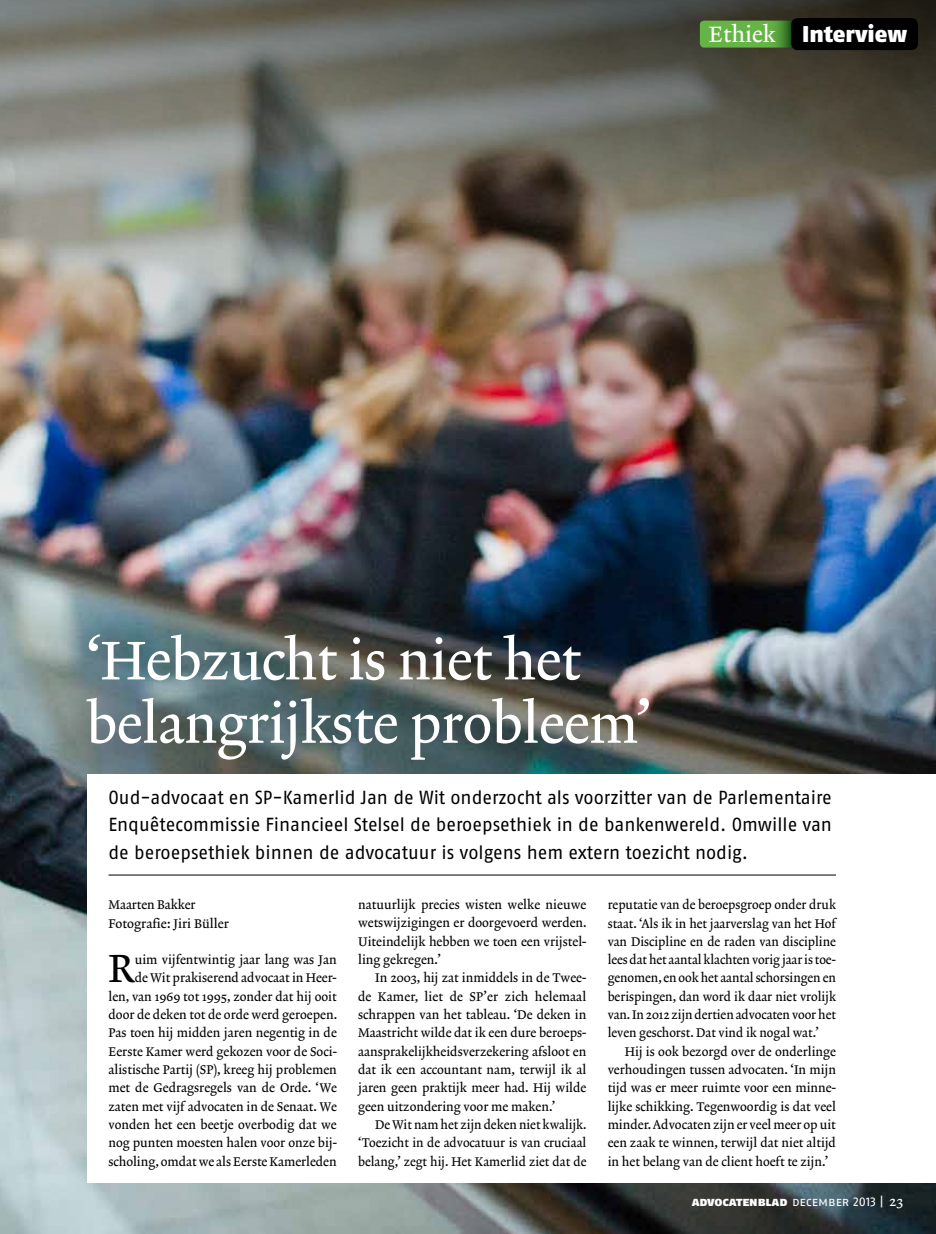
<style>
.page{position:relative;width:936px;height:1234px;background:#fff}
.page>*{position:absolute;margin:0;border:0;box-sizing:border-box;transform-origin:0 0}
.t1{font:55.2px/63.3px "Lexicon No 2 Roman A Txt";letter-spacing:-.01em;color:#fff}
.t2{font:39.75px "Lexicon No 2 Roman A Txt";color:#000}
.t3{font:22.8px "Fago No Black Lf";letter-spacing:-.005em;color:#fff}
.t4{font:22.5px "Lexicon No 2 Roman A Txt";color:#fff}
.t5{font:18.9px/27px "Fago No Regular LF";color:#000;text-align:justify}
.t6{font:12.75px/18.3px "Lexicon No 2 Roman A Txt";color:#000;text-align:justify}
.t7{font:12.75px/18.3px "Lexicon No 2 Roman A Txt";color:#000;text-align:justify;scale:.96 1}
.t8{font:12.75px "Fago No Black Lf Caps";letter-spacing:-.005em;color:#fff}
.s1{font-family:"Fago No Regular Lf Caps"}
.s2{font-family:"Lexicon No 2 Roman A Txt";font-size:14.25px}
</style>
<div class="page">
<img style="left:0;top:0;width:935px;height:1233px">
<svg style="left:699px;top:21px;width:93px;height:27px;background:#5ca841"></svg>
<div style="left:791px;top:18px;width:126px;height:32px;background:#000;border-radius:6px"></div>
<div style="left:87px;top:774px;width:848px;height:408px;background:#fff"></div>
<hr style="left:108px;top:874px;width:728px;height:1px;background:#000">
<h3 class="t4" style="left:708px;top:22px;width:68px">Ethiek</h3>
<h3 class="t3" style="left:802px;top:20px;width:107px">Interview</h3>
<h1 class="t1" style="left:86px;top:631px;width:566px">‘Hebzucht is niet het belangrijkste probleem’</h1>
<p class="t5" style="left:108px;top:784px;width:725px">Oud-advocaat en SP-Kamerlid Jan de Wit onderzocht als voorzitter van de Parlementaire Enquêtecommissie Financieel Stelsel de beroepsethiek in de bankenwereld. Omwille van de beroepsethiek binnen de advocatuur is volgens hem extern toezicht nodig.</p>
<p class="t6" style="left:108px;top:896px;width:122px">Maarten Bakker<br>Fotografie: Jiri Büller</p>
<h2 class="t2" style="left:108px;top:945px;width:28px">R</h2>
<p class="t6" style="left:358px;top:896px;width:230px">natuurlijk precies wisten welke nieuwe wetswijzigingen er doorgevoerd werden.<br>Uiteindelijk hebben we toen een vrijstel&shy;ling gekregen.’</p>
<p class="t6" style="left:358px;top:969px;width:230px;text-indent:17px">In 2003, hij zat inmiddels in de Twee&shy;de Kamer, liet de SP’er zich helemaal schrappen van het tableau. ‘De deken in Maastricht wilde dat ik een dure beroeps&shy;aansprakelijkheidsverzekering afsloot en dat ik een accountant nam, terwijl ik al jaren geen praktijk meer had. Hij wilde geen uitzondering voor me maken.’</p>
<p class="t7" style="left:358px;top:1115px;width:240px;text-indent:17px">De Wit nam het zijn deken niet kwalijk. ‘Toezicht in de advocatuur is van cruciaal belang,’ zegt hij. Het Kamerlid ziet dat de</p>
<p class="t7" style="left:607px;top:896px;width:239px">reputatie van de beroepsgroep onder druk staat. ‘Als ik in het jaarverslag van het Hof van Discipline en de raden van discipline lees dat het aantal klachten vorig jaar is toe&shy;genomen, en ook het aantal schorsingen en berispingen, dan word ik daar niet vrolijk van. In 2012 zijn dertien advocaten voor het leven geschorst. Dat vind ik nogal wat.’</p>
<p class="t6" style="left:607px;top:1042px;width:230px;text-indent:17px">Hij is ook bezorgd over de onderlinge verhoudingen tussen advocaten. ‘In mijn tijd was er meer ruimte voor een minne&shy;lijke schikking. Tegenwoordig is dat veel minder. Advocaten zijn er veel meer op uit een zaak te winnen, terwijl dat niet altijd in het belang van de client hoeft te zijn.’</p>
<p class="t8" style="left:691px;top:1193px;width:213px">advocatenblad <span class="s1">december 2013 |</span> <span class="s2">23</span></p>
<p class="t6" style="left:108px;top:951px;width:230px;text-align:right">uim vijfentwintig jaar lang was Jan<br>de Wit prakiserend advocaat in Heer-<br>len, van 1969 tot 1995, zonder dat hij ooit door de deken tot de orde werd geroepen.<br>Pas toen hij midden jaren negentig in de Eerste Kamer werd gekozen voor de Soci&shy;alistische Partij (SP), kreeg hij problemen met de Gedragsregels van de Orde. ‘We zaten met vijf advocaten in de Senaat. We vonden het een beetje overbodig dat we nog punten moesten halen voor onze bij&shy;scholing, omdat we als Eerste Kamerleden</p>
</div>
